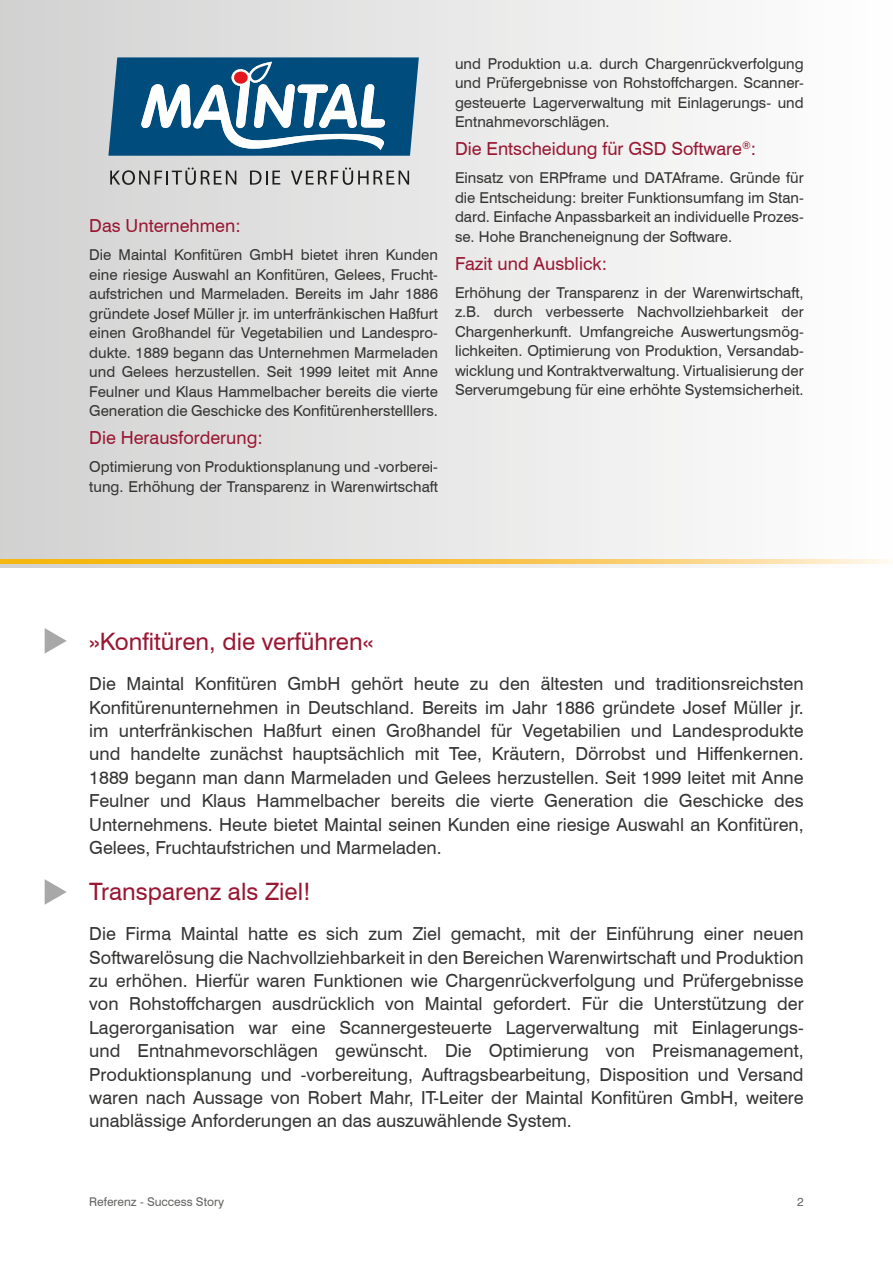
<style>
.page{position:relative;width:893px;height:1263px;background:#fff}
.page>*{position:absolute;margin:0;border:0;box-sizing:border-box;transform-origin:0 0}
.t1{font:24px "Swiss 721 BT";color:#991732}
.t2{font:18px/23.4px "Swiss 721 BT";color:#343433;text-align:justify}
.t3{font:18px "Swiss 721 BT";color:#991732}
.t4{font:15px/19.5px "Swiss 721 BT";color:#343433;text-align:justify}
.t5{font:12px "Swiss 721 BT";color:#646463}
</style>
<div class="page">
<div style="left:0;top:0;width:893px;height:568px;background:linear-gradient(to right,#d2d1d1,#fff)"></div>
<svg style="left:0;top:559px;width:893px;height:4px;background:#f8c852"></svg>
<svg style="left:45px;top:879px;width:22px;height:26px"></svg>
<svg style="left:45px;top:628px;width:22px;height:26px"></svg>
<svg style="left:250px;top:170px;width:30px;height:15px"></svg>
<svg style="left:110px;top:167px;width:126px;height:19px;background:#afafae"></svg>
<svg style="left:291px;top:167px;width:118px;height:19px;background:#b5b5b5"></svg>
<svg style="left:108px;top:57px;width:311px;height:99px"></svg>
<p class="t3" style="left:89px;top:215px;width:153px">Das Unternehmen:</p>
<p class="t4" style="left:89px;top:245px;width:350px">Die Maintal Konfitüren GmbH bietet ihren Kunden eine riesige Auswahl an Konfitüren, Gelees, Frucht&shy;aufstrichen und Marmeladen. Bereits im Jahr 1886 gründete Josef Müller jr. im unterfränkischen Haßfurt einen Großhandel für Vegetabilien und Landespro&shy;dukte. 1889 begann das Unternehmen Marmeladen und Gelees herzustellen. Seit 1999 leitet mit Anne Feulner und Klaus Hammelbacher bereits die vierte Generation die Geschicke des Konfitürenherstelllers.</p>
<p class="t3" style="left:89px;top:427px;width:175px">Die Herausforderung:</p>
<p class="t4" style="left:89px;top:457px;width:350px">Optimierung von Produktionsplanung und -vorberei&shy;tung. Erhöhung der Transparenz in Warenwirtschaft</p>
<p class="t4" style="left:455px;top:54px;width:350px">und Produktion u.a. durch Chargenrückverfolgung und Prüfergebnisse von Rohstoffchargen. Scanner&shy;gesteuerte Lagerverwaltung mit Einlagerungs- und Entnahmevorschlägen.</p>
<p class="t3" style="left:455px;top:138px;width:303px">Die Entscheidung für GSD Software<sup>®</sup>:</p>
<p class="t4" style="left:455px;top:168px;width:350px">Einsatz von ERPframe und DATAframe. Gründe für die Entscheidung: breiter Funktionsumfang im Stan&shy;dard. Einfache Anpassbarkeit an individuelle Prozes&shy;se. Hohe Brancheneignung der Software.</p>
<p class="t3" style="left:455px;top:252px;width:154px">Fazit und Ausblick:</p>
<p class="t4" style="left:455px;top:283px;width:350px">Erhöhung der Transparenz in der Warenwirtschaft, z.B. durch verbesserte Nachvollziehbarkeit der Chargenherkunft. Umfangreiche Auswertungsmög&shy;lichkeiten. Optimierung von Produktion, Versandab&shy;wicklung und Kontraktverwaltung. Virtualisierung der Serverumgebung für eine erhöhte Systemsicherheit.</p>
<p class="t1" style="left:89px;top:627px;width:286px">»Konfitüren, die verführen«</p>
<p class="t2" style="left:89px;top:672px;width:716px">Die Maintal Konfitüren GmbH gehört heute zu den ältesten und traditionsreichsten Konfitürenunternehmen in Deutschland. Bereits im Jahr 1886 gründete Josef Müller jr. im unterfränkischen Haßfurt einen Großhandel für Vegetabilien und Landesprodukte und handelte zunächst hauptsächlich mit Tee, Kräutern, Dörrobst und Hiffenkernen.<br>1889 begann man dann Marmeladen und Gelees herzustellen. Seit 1999 leitet mit Anne Feulner und Klaus Hammelbacher bereits die vierte Generation die Geschicke des Unternehmens. Heute bietet Maintal seinen Kunden eine riesige Auswahl an Konfitüren, Gelees, Fruchtaufstrichen und Marmeladen.</p>
<p class="t1" style="left:89px;top:877px;width:223px">Transparenz als Ziel!</p>
<p class="t2" style="left:89px;top:922px;width:716px">Die Firma Maintal hatte es sich zum Ziel gemacht, mit der Einführung einer neuen Softwarelösung die Nachvollziehbarkeit in den Bereichen Warenwirtschaft und Produktion zu erhöhen. Hierfür waren Funktionen wie Chargenrückverfolgung und Prüfergebnisse von Rohstoffchargen ausdrücklich von Maintal gefordert. Für die Unterstützung der Lagerorganisation war eine Scannergesteuerte Lagerverwaltung mit Einlagerungs&shy;und Entnahmevorschlägen gewünscht. Die Optimierung von Preismanagement, Produktionsplanung und -vorbereitung, Auftragsbearbeitung, Disposition und Versand waren nach Aussage von Robert Mahr, IT-Leiter der Maintal Konfitüren GmbH, weitere unablässige Anforderungen an das auszuwählende System.</p>
<p class="t5" style="left:89px;top:1194px;width:136px">Referenz - Success Story</p>
<p class="t5" style="left:797px;top:1194px;width:8px">2</p>
</div>
